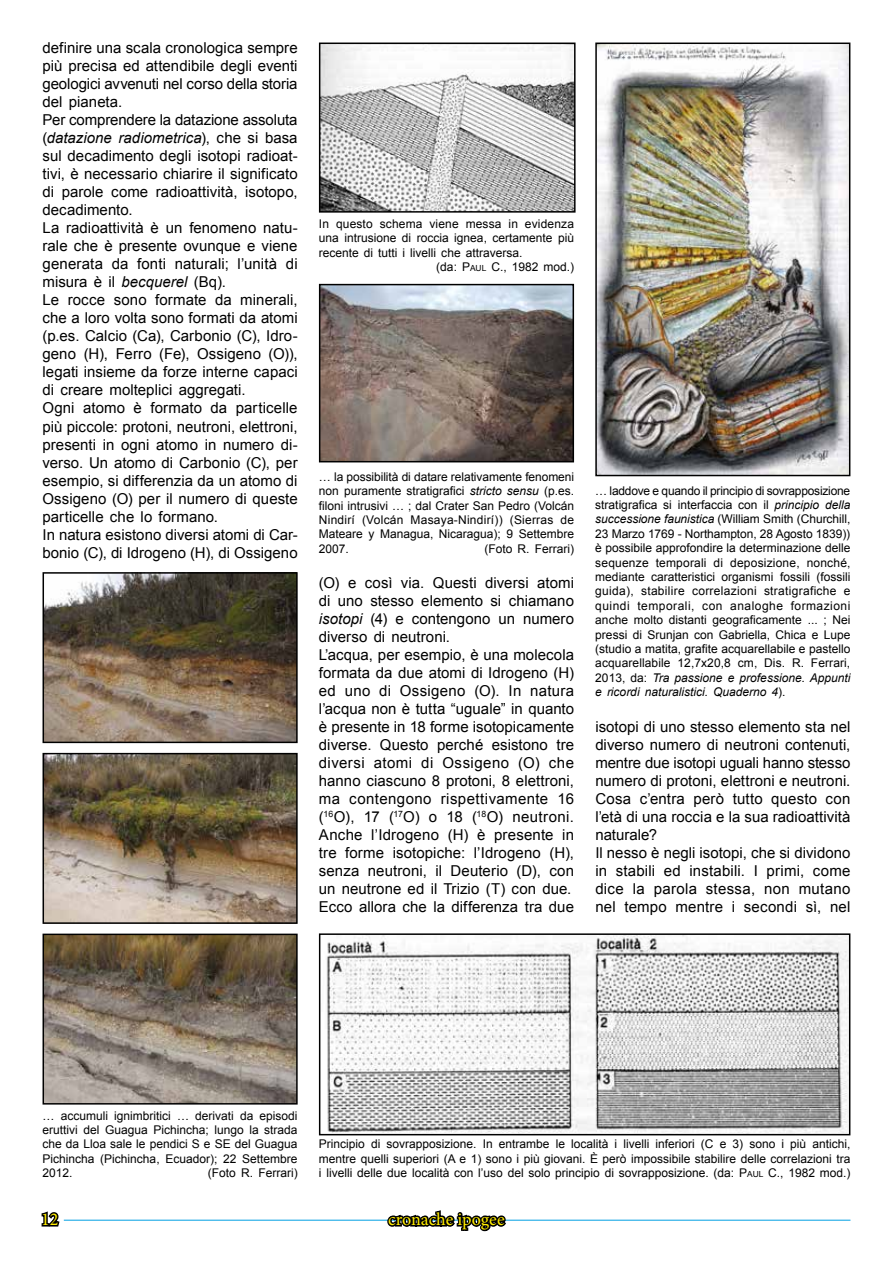
<style>
.page{position:relative;width:893px;height:1263px;background:#fff}
.page>*{position:absolute;margin:0;border:0;box-sizing:border-box;transform-origin:0 0}
.t1{font:18px "Minion Pro";letter-spacing:-.005em;color:#ffed00}
.t2{font:15px/18px "Arial";letter-spacing:.005em;color:#000}
.t3{font:12px/14.4px "Arial";color:#000;text-align:justify}
.s1{font-style:italic}
.s2{font-style:inherit}
.s3{font-size:8.4px}
</style>
<div class="page">
<hr style="left:64px;top:1220px;width:786px;height:1px;background:#009fe3">
<svg style="left:385px;top:1210px;width:123px;height:22px"></svg>
<svg style="left:41px;top:1211px;width:19px;height:16px"></svg>
<img style="left:46px;top:575px;width:249px;height:165px">
<div style="left:43px;top:572px;width:255px;height:171px;border:2px solid #000"></div>
<img style="left:46px;top:756px;width:249px;height:165px">
<div style="left:43px;top:753px;width:255px;height:171px;border:2px solid #000"></div>
<img style="left:46px;top:936px;width:249px;height:165px">
<div style="left:43px;top:933px;width:255px;height:171px;border:2px solid #000"></div>
<img style="left:322px;top:46px;width:251px;height:164px">
<div style="left:319px;top:43px;width:257px;height:170px;border:2px solid #000"></div>
<img style="left:322px;top:287px;width:249px;height:172px">
<div style="left:319px;top:284px;width:255px;height:178px;border:2px solid #000"></div>
<img style="left:326px;top:936px;width:521px;height:196px">
<div style="left:319px;top:933px;width:531px;height:202px;border:2px solid #000"></div>
<img style="left:598px;top:46px;width:249px;height:427px">
<div style="left:595px;top:43px;width:255px;height:433px;border:2px solid #000"></div>
<p class="t2" style="left:43px;top:39px;width:257px">definire una scala cronologica sempre più precisa ed attendibile degli eventi geologici avvenuti nel corso della storia del pianeta.<br>Per comprendere la datazione assoluta (<span class="s1">datazione radiometrica</span>), che si basa sul decadimento degli isotopi radioat&shy;tivi, è necessario chiarire il significato di parole come radioattività, isotopo, decadimento.<br>La radioattività è un fenomeno natu&shy;rale che è presente ovunque e viene generata da fonti naturali; l’unità di misura è il <span class="s1">becquerel</span> (Bq).<br>Le rocce sono formate da minerali, che a loro volta sono formati da atomi (p.es. Calcio (Ca), Carbonio (C), Idro&shy;geno (H), Ferro (Fe), Ossigeno (O)), legati insieme da forze interne capaci di creare molteplici aggregati.<br>Ogni atomo è formato da particelle più piccole: protoni, neutroni, elettroni, presenti in ogni atomo in numero di&shy;verso. Un atomo di Carbonio (C), per esempio, si differenzia da un atomo di Ossigeno (O) per il numero di queste particelle che lo formano.<br>In natura esistono diversi atomi di Car&shy;bonio (C), di Idrogeno (H), di Ossigeno</p>
<p class="t3" style="left:319px;top:216px;width:257px">In questo schema viene messa in evidenza</p>
<p class="t3" style="left:319px;top:231px;width:257px">una intrusione di roccia ignea, certamente più</p>
<p class="t3" style="left:319px;top:245px;width:205px">recente di tutti i livelli che attraversa.</p>
<p class="t3" style="left:436px;top:260px;width:139px">(da: <span class="s2">P</span><span class="s3">AUL</span> C., 1982 mod.)</p>
<p class="t3" style="left:319px;top:469px;width:257px">… la possibilità di datare relativamente fenomeni non puramente stratigrafici <span class="s1">stricto sensu</span> (p.es. filoni intrusivi … ; dal Crater San Pedro (Volcán Nindirí (Volcán Masaya-Nindirí)) (Sierras de Mateare y Managua, Nicaragua); 9 Settembre 2007.</p>
<p class="t3" style="left:484px;top:541px;width:91px">(Foto R. Ferrari)</p>
<p class="t2" style="left:319px;top:574px;width:257px">(O) e così via. Questi diversi atomi di uno stesso elemento si chiamano <span class="s1">isotopi</span> (4) e contengono un numero diverso di neutroni.<br>L’acqua, per esempio, è una molecola formata da due atomi di Idrogeno (H) ed uno di Ossigeno (O). In natura l’acqua non è tutta “uguale” in quanto è presente in 18 forme isotopicamente diverse. Questo perché esistono tre diversi atomi di Ossigeno (O) che hanno ciascuno 8 protoni, 8 elettroni, ma contengono rispettivamente 16 (<sup>16</sup>O), 17 (<sup>17</sup>O) o 18 (<sup>18</sup>O) neutroni.<br>Anche l’Idrogeno (H) è presente in tre forme isotopiche: l’Idrogeno (H), senza neutroni, il Deuterio (D), con un neutrone ed il Trizio (T) con due.<br>Ecco allora che la differenza tra due</p>
<p class="t3" style="left:595px;top:483px;width:257px">… laddove e quando il principio di sovrapposizione stratigrafica si interfaccia con il <span class="s1">principio della successione faunistica</span> (William Smith (Churchill, 23 Marzo 1769 - Northampton, 28 Agosto 1839)) è possibile approfondire la determinazione delle sequenze temporali di deposizione, nonché, mediante caratteristici organismi fossili (fossili guida), stabilire correlazioni stratigrafiche e quindi temporali, con analoghe formazioni anche molto distanti geograficamente ... ; Nei pressi di Srunjan con Gabriella, Chica e Lupe (studio a matita, grafite acquarellabile e pastello acquarellabile 12,7x20,8 cm, Dis. R. Ferrari, 2013, da: <span class="s1">Tra passione e professione. Appunti e ricordi naturalistici. Quaderno 4</span>).</p>
<p class="t2" style="left:595px;top:718px;width:257px">isotopi di uno stesso elemento sta nel diverso numero di neutroni contenuti, mentre due isotopi uguali hanno stesso numero di protoni, elettroni e neutroni.<br>Cosa c’entra però tutto questo con l’età di una roccia e la sua radioattività naturale?<br>Il nesso è negli isotopi, che si dividono in stabili ed instabili. I primi, come dice la parola stessa, non mutano nel tempo mentre i secondi sì, nel</p>
<p class="t3" style="left:43px;top:1108px;width:257px">… accumuli ignimbritici … derivati da episodi eruttivi del Guagua Pichincha; lungo la strada che da Lloa sale le pendici S e SE del Guagua Pichincha (Pichincha, Ecuador); 22 Settembre 2012.</p>
<p class="t3" style="left:208px;top:1166px;width:91px">(Foto R. Ferrari)</p>
<p class="t3" style="left:319px;top:1137px;width:533px">Principio di sovrapposizione. In entrambe le località i livelli inferiori (C e 3) sono i più antichi, mentre quelli superiori (A e 1) sono i più giovani. È però impossibile stabilire delle correlazioni tra i livelli delle due località con l’uso del solo principio di sovrapposizione. (da: <span class="s2">P</span><span class="s3">AUL</span> C., 1982 mod.)</p>
<p class="t1" style="left:41px;top:1207px;width:19px">12</p>
<p class="t1" style="left:388px;top:1207px;width:118px">cronache ipogee</p>
</div>
